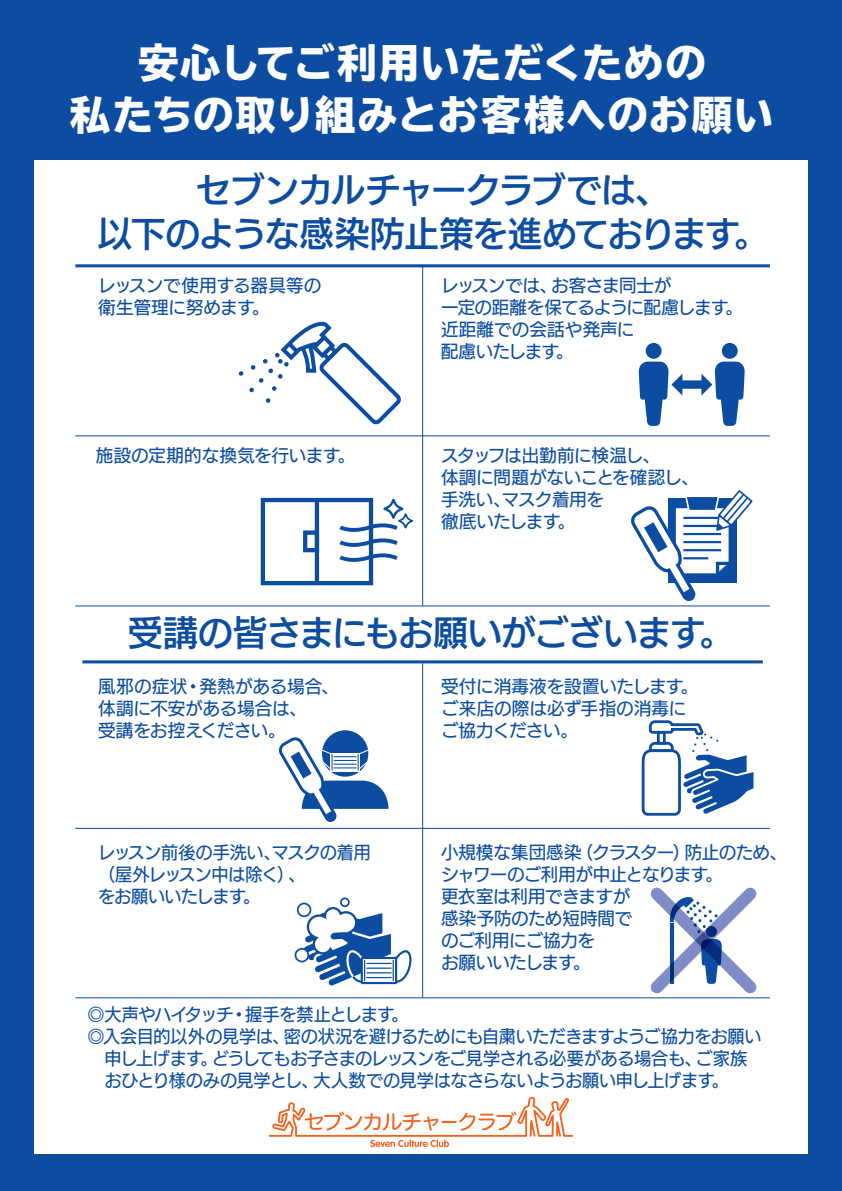
<style>
.page{position:relative;width:842px;height:1191px;background:#0d4da1}
.page>*{position:absolute;margin:0;border:0;box-sizing:border-box;transform-origin:0 0}
.t1{font:800 40.5px/52px "TBUD Go Std";letter-spacing:.03em;color:#fff;text-align:center}
.t2{font:35px/44px "UD Kakugo Large Pr 6 N DB";letter-spacing:-.035em;color:#0d4da1;text-align:center}
.t3{font:17.5px/22px "UD Kakugo Large Pr 6 N M";letter-spacing:-.02em;color:#0d4da1}
.t4{font:17.5px/22px "UD Kakugo Large Pr 6 N M";color:#0d4da1}
.t5{font:17.5px/22px "UD Kakugo Large Pr 6 N M";letter-spacing:-.04em;color:#0d4da1}
</style>
<div class="page">
<div style="left:34px;top:160px;width:774px;height:994px;background:#fff"></div>
<hr style="left:75px;top:264px;width:695px;height:3px;background:#0d4da1">
<hr style="left:75px;top:435px;width:695px;height:1px;background:#0d4da1">
<hr style="left:75px;top:605px;width:695px;height:1px;background:#0d4da1">
<hr style="left:75px;top:997px;width:695px;height:1px;background:#0d4da1">
<hr style="left:82px;top:660px;width:681px;height:3px;background:#0d4da1">
<hr style="left:422px;top:266px;width:1px;height:340px;background:#0d4da1">
<hr style="left:75px;top:828px;width:695px;height:1px;background:#0d4da1">
<hr style="left:422px;top:663px;width:1px;height:334px;background:#0d4da1">
<div style="left:646px;top:343px;width:16px;height:16px;background:#0d4da1;border-radius:50%"></div>
<div style="left:722px;top:343px;width:16px;height:16px;background:#0d4da1;border-radius:50%"></div>
<svg style="left:639px;top:361px;width:106px;height:65px"></svg>
<svg style="left:241px;top:321px;width:160px;height:104px"></svg>
<div style="left:261px;top:498px;width:112px;height:87px;border:4px solid #0d4da1"></div>
<hr style="left:315px;top:501px;width:4px;height:83px;background:#0d4da1">
<svg style="left:339px;top:520px;width:59px;height:42px"></svg>
<div style="left:303px;top:530px;width:16px;height:22px;border:4px solid #0d4da1"></div>
<div style="left:398px;top:513px;width:15px;height:15px;border:2px solid #0d4da1;border-radius:50%"></div>
<div style="left:383px;top:498px;width:21px;height:21px;border:2px solid #0d4da1;border-radius:50%"></div>
<svg style="left:322px;top:730px;width:46px;height:46px"></svg>
<svg style="left:278px;top:735px;width:111px;height:87px"></svg>
<svg style="left:651px;top:887px;width:105px;height:106px"></svg>
<div style="left:297px;top:902px;width:14px;height:15px;border:2px solid #0d4da1;border-radius:50%"></div>
<div style="left:295px;top:948px;width:14px;height:14px;border:2px solid #0d4da1;border-radius:50%"></div>
<div style="left:340px;top:897px;width:10px;height:10px;border:2px solid #0d4da1;border-radius:50%"></div>
<svg style="left:304px;top:905px;width:108px;height:81px"></svg>
<svg style="left:641px;top:720px;width:112px;height:96px"></svg>
<svg style="left:631px;top:490px;width:122px;height:111px"></svg>
<svg style="left:269px;top:1096px;width:304px;height:51px"></svg>
<h1 class="t1" style="left:70px;top:38px;width:706px">安心してご利用いただくための<br>私たちの取り組みとお客様へのお願い</h1>
<h2 class="t2" style="left:97px;top:169px;width:673px">セブンカルチャークラブでは、<br>以下のような感染防止策を進めております。</h2>
<p class="t4" style="left:98px;top:275px;width:224px">レッスンで使用する器具等の衛生管理に努めます。</p>
<p class="t3" style="left:96px;top:444px;width:261px">施設の定期的な換気を行います。</p>
<p class="t3" style="left:441px;top:275px;width:304px">レッスンでは、お客さま同士が<br>一定の距離を保てるように配慮します。近距離での会話や発声に<br>配慮いたします。</p>
<p class="t3" style="left:441px;top:444px;width:259px">スタッフは出勤前に検温し、<br>体調に問題がないことを確認し、手洗い、マスク着用を<br>徹底いたします。</p>
<h2 class="t2" style="left:128px;top:612px;width:608px">受講の皆さまにもお願いがございます。</h2>
<p class="t3" style="left:98px;top:676px;width:242px">風邪の症状・発熱がある場合、体調に不安がある場合は、<br>受講をお控えください。</p>
<p class="t4" style="left:441px;top:676px;width:259px">受付に消毒液を設置いたします。ご来店の際は必ず手指の消毒にご協力ください。</p>
<p class="t5" style="left:98px;top:841px;width:274px">レッスン前後の手洗い、マスクの着用（屋外レッスン中は除く）、<br>をお願いいたします。</p>
<p class="t3" style="left:441px;top:841px;width:348px">小規模な集団感染（クラスター）防止のため、シャワーのご利用が中止となります。<br>更衣室は利用できますが<br>感染予防のため短時間で<br>のご利用にご協力を<br>お願いいたします。</p>
<p class="t3" style="left:87px;top:1004px;width:675px">◎大声やハイタッチ・握手を禁止とします。<br>◎入会目的以外の見学は、密の状況を避けるためにも自粛いただきますようご協力をお願い　申し上げます。どうしてもお子さまのレッスンをご見学される必要がある場合も、ご家族　おひとり様のみの見学とし、大人数での見学はなさらないようお願い申し上げます。</p>
</div>
